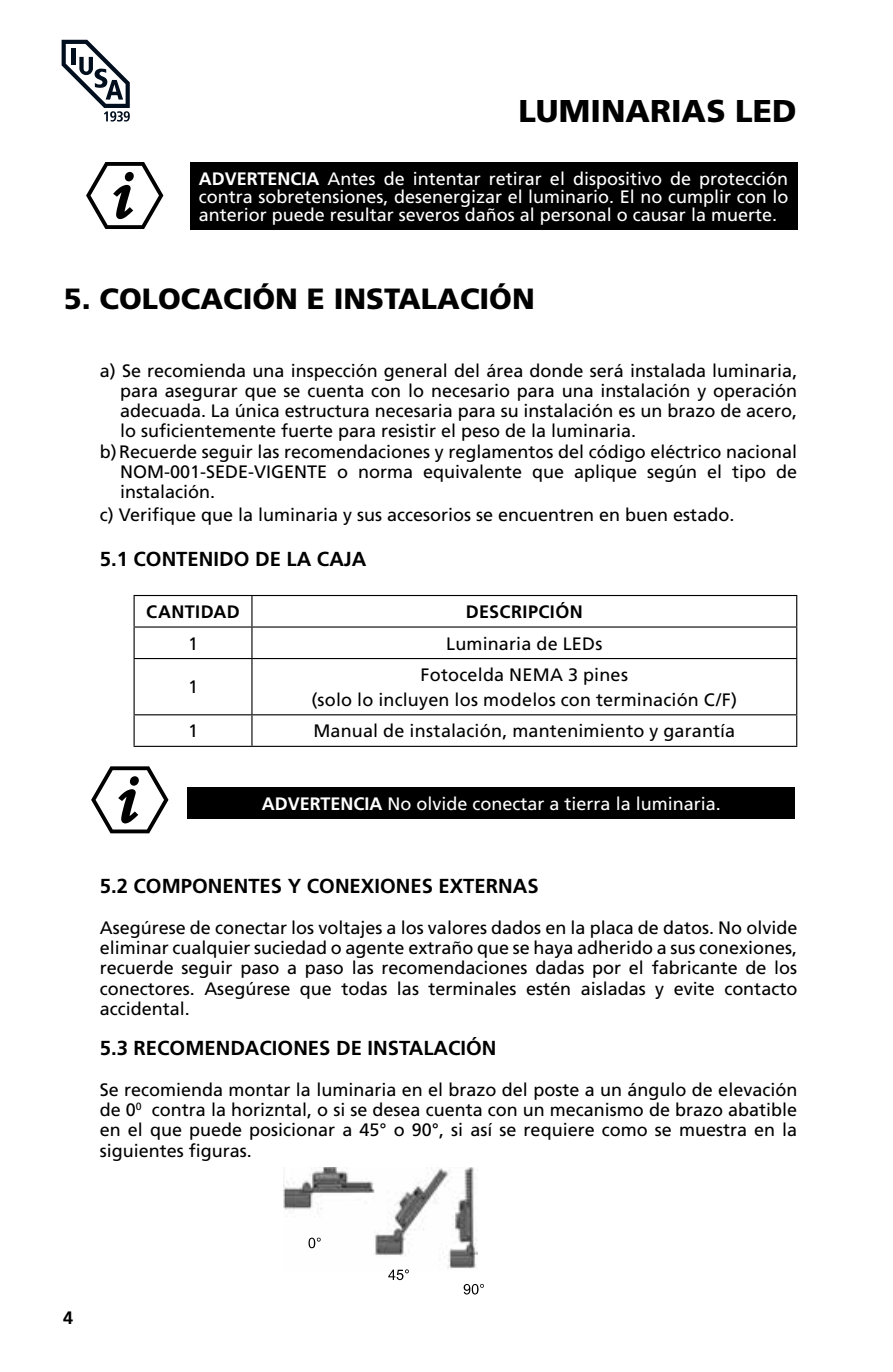
<style>
.page{position:relative;width:893px;height:1372px;background:#fff}
.page>*{position:absolute;margin:0;border:0;box-sizing:border-box;transform-origin:0 0}
.t1{font:900 31.5px "Frutiger";color:#000}
.t2{font:900 29.25px "Frutiger";color:#000}
.t3{font:700 20.25px "Frutiger";color:#000}
.t4{font:18px/20.2px "Frutiger";color:#000;text-align:justify}
.t5{font:18px/18px "Frutiger";color:#fff;text-align:justify}
.t6{font:700 18px "Frutiger";letter-spacing:.025em;color:#000}
.s1{font-weight:700}
</style>
<div class="page">
<svg style="left:62px;top:40px;width:68px;height:82px"></svg>
<div style="left:190px;top:163px;width:607px;height:67px;background:#000"></div>
<hr style="left:134px;top:595px;width:118px;height:1px;background:#000">
<hr style="left:134px;top:596px;width:1px;height:30px;background:#000">
<hr style="left:252px;top:595px;width:545px;height:1px;background:#000">
<hr style="left:251px;top:596px;width:1px;height:30px;background:#000">
<hr style="left:796px;top:596px;width:1px;height:30px;background:#000">
<hr style="left:134px;top:626px;width:118px;height:1px;background:#000">
<hr style="left:252px;top:626px;width:545px;height:1px;background:#000">
<hr style="left:134px;top:627px;width:1px;height:31px;background:#000">
<hr style="left:251px;top:627px;width:1px;height:31px;background:#000">
<hr style="left:796px;top:627px;width:1px;height:31px;background:#000">
<hr style="left:134px;top:658px;width:118px;height:1px;background:#000">
<hr style="left:134px;top:659px;width:1px;height:55px;background:#000">
<hr style="left:252px;top:658px;width:545px;height:1px;background:#000">
<hr style="left:251px;top:659px;width:1px;height:55px;background:#000">
<hr style="left:796px;top:659px;width:1px;height:55px;background:#000">
<hr style="left:134px;top:714px;width:118px;height:1px;background:#000">
<hr style="left:134px;top:715px;width:1px;height:30px;background:#000">
<hr style="left:252px;top:714px;width:545px;height:1px;background:#000">
<hr style="left:251px;top:715px;width:1px;height:30px;background:#000">
<hr style="left:796px;top:715px;width:1px;height:30px;background:#000">
<hr style="left:134px;top:745px;width:118px;height:2px;background:#000">
<hr style="left:252px;top:745px;width:545px;height:2px;background:#000">
<div style="left:188px;top:787px;width:607px;height:32px;background:#000"></div>
<svg style="left:86px;top:162px;width:77px;height:67px"></svg>
<svg style="left:91px;top:766px;width:77px;height:67px"></svg>
<img style="left:284px;top:1167px;width:193px;height:102px">
<svg style="left:309px;top:1237px;width:12px;height:11px"></svg>
<svg style="left:388px;top:1269px;width:21px;height:10px"></svg>
<svg style="left:464px;top:1284px;width:20px;height:10px"></svg>
<h1 class="t1" style="left:518px;top:92px;width:280px">LUMINARIaS LED</h1>
<p class="t5" style="left:199px;top:170px;width:591px"><span class="s1">ADVERTENCIA</span> Antes de intentar retirar el dispositivo de protección contra sobretensiones, desenergizar el luminario. El no cumplir con lo anterior puede resultar severos daños al personal o causar la muerte.</p>
<h2 class="t2" style="left:64px;top:281px;width:472px">5. COLOCACIÓN E INSTALACIÓN</h2>
<p class="t4" style="left:100px;top:360px;width:699px">a) Se recomienda una inspección general del área donde será instalada luminaria,</p>
<p class="t4" style="left:120px;top:380px;width:679px">para asegurar que se cuenta con lo necesario para una instalación y operación</p>
<p class="t4" style="left:120px;top:401px;width:679px">adecuada. La única estructura necesaria para su instalación es un brazo de acero,</p>
<p class="t4" style="left:120px;top:421px;width:518px">lo suficientemente fuerte para resistir el peso de la luminaria.</p>
<p class="t4" style="left:100px;top:441px;width:699px">b)Recuerde seguir las recomendaciones y reglamentos del código eléctrico nacional</p>
<p class="t4" style="left:120px;top:461px;width:679px">NOM-001-SEDE-VIGENTE o norma equivalente que aplique según el tipo de</p>
<p class="t4" style="left:120px;top:482px;width:97px">instalación.</p>
<p class="t4" style="left:100px;top:504px;width:636px">c) Verifique que la luminaria y sus accesorios se encuentren en buen estado.</p>
<p class="t3" style="left:100px;top:546px;width:268px">5.1 CONTENIDO DE LA CAJA</p>
<p class="t6" style="left:146px;top:601px;width:95px">CANTIDAD</p>
<p class="t6" style="left:466px;top:601px;width:118px">DESCRIPCIÓN</p>
<p class="t4" style="left:188px;top:633px;width:12px">1</p>
<p class="t4" style="left:446px;top:633px;width:158px">Luminaria de LEDs</p>
<p class="t4" style="left:188px;top:677px;width:12px">1</p>
<p class="t4" style="left:311px;top:662px;width:427px;line-height:24.8px;text-align:center">Fotocelda NEMA 3 pines<br>(solo lo incluyen los modelos con terminación C/F)</p>
<p class="t4" style="left:188px;top:721px;width:12px">1</p>
<p class="t4" style="left:313px;top:721px;width:423px">Manual de instalación, mantenimiento y garantía</p>
<p class="t5" style="left:262px;top:794px;width:460px"><span class="s1">ADVERTENCIA</span> No olvide conectar a tierra la luminaria.</p>
<p class="t3" style="left:100px;top:874px;width:440px">5.2 COMPONENTES Y CONEXIONES EXTERNAS</p>
<p class="t4" style="left:100px;top:917px;width:699px">Asegúrese de conectar los voltajes a los valores dados en la placa de datos. No olvide eliminar cualquier suciedad o agente extraño que se haya adherido a sus conexiones, recuerde seguir paso a paso las recomendaciones dadas por el fabricante de los conectores. Asegúrese que todas las terminales estén aisladas y evite contacto accidental.</p>
<p class="t3" style="left:100px;top:1036px;width:398px">5.3 RECOMENDACIONES DE INSTALACIÓN</p>
<p class="t4" style="left:100px;top:1079px;width:699px">Se recomienda montar la luminaria en el brazo del poste a un ángulo de elevación de 0<sup>0</sup> contra la horizntal, o si se desea cuenta con un mecanismo de brazo abatible en el que puede posicionar a 45° o 90°, si así se requiere como se muestra en la siguientes figuras.</p>
<p class="t6" style="left:63px;top:1306px;width:12px">4</p>
</div>
